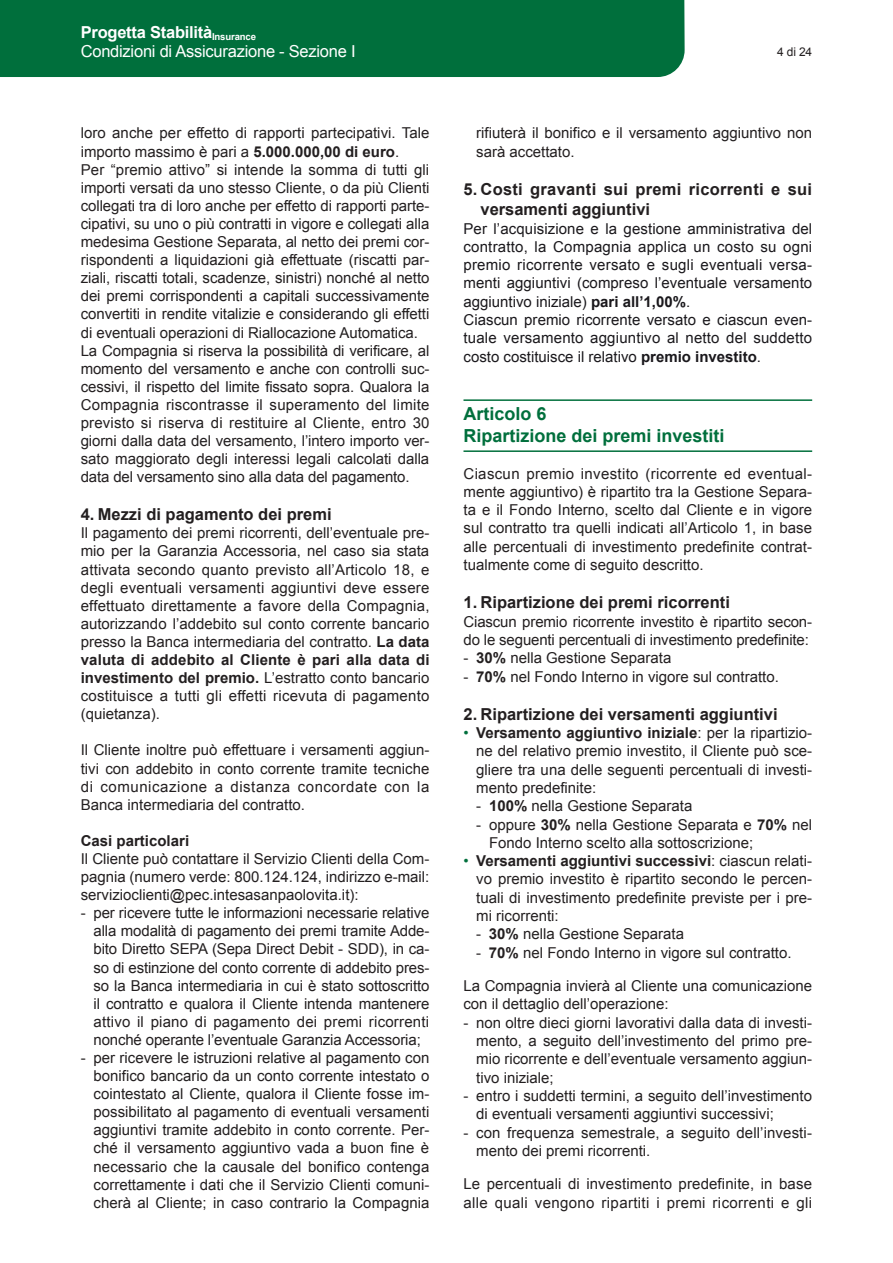
<style>
.page{position:relative;width:893px;height:1263px;background:#fff}
.page>*{position:absolute;margin:0;border:0;box-sizing:border-box;transform-origin:0 0}
.t1{font:700 18px/21.9px "Arial";color:#006f3c}
.t2{font:700 16.5px/20.1px "Arial";color:#231f20}
.t3{font:16.5px/19.8px "Arial";letter-spacing:-.015em;color:#fff}
.t4{font:15px/18.1px "Arial";color:#231f20;text-align:justify}
.t5{font:15px/18.3px "Arial";letter-spacing:.005em;color:#1a181c}
.t6{font:700 15px "Arial";color:#231f20}
.t7{font:12px "Arial";color:#231f20}
.s1{font-weight:700}
.s2{color:#006f3c}
</style>
<div class="page">
<div style="left:0;top:0;width:685px;height:77px;background:#006f3c"></div>
<hr style="left:463px;top:399px;width:349px;height:2px;background:#006f3c">
<hr style="left:463px;top:450px;width:349px;height:2px;background:#006f3c">
<p class="t3" style="left:81px;top:22px;width:276px"><span class="s1">Progetta Stabilità</span><sub>Insurance<br></sub>Condizioni di Assicurazione - Sezione I</p>
<p class="t4" style="left:81px;top:124px;width:350px;text-align:left">loro anche per effetto di rapporti partecipativi. Tale importo massimo è pari a <span class="s1">5.000.000,00 di euro</span>.<br>Per “premio attivo” si intende la somma di tutti gli importi versati da uno stesso Cliente, o da più Clienti collegati tra di loro anche per effetto di rapporti parte&shy;cipativi, su uno o più contratti in vigore e collegati alla medesima Gestione Separata, al netto dei premi cor&shy;rispondenti a liquidazioni già effettuate (riscatti par&shy;ziali, riscatti totali, scadenze, sinistri) nonché al netto dei premi corrispondenti a capitali successivamente convertiti in rendite vitalizie e considerando gli effetti di eventuali operazioni di Riallocazione Automatica.<br>La Compagnia si riserva la possibilità di verificare, al momento del versamento e anche con controlli suc&shy;cessivi, il rispetto del limite fissato sopra. Qualora la Compagnia riscontrasse il superamento del limite previsto si riserva di restituire al Cliente, entro 30 giorni dalla data del versamento, l’intero importo ver&shy;sato maggiorato degli interessi legali calcolati dalla data del versamento sino alla data del pagamento.</p>
<p class="t2" style="left:81px;top:505px;width:252px">4. Mezzi di pagamento dei premi</p>
<p class="t4" style="left:81px;top:524px;width:350px">Il pagamento dei premi ricorrenti, dell’eventuale pre&shy;mio per la Garanzia Accessoria, nel caso sia stata attivata secondo quanto previsto all’Articolo 18, e degli eventuali versamenti aggiuntivi deve essere effettuato direttamente a favore della Compagnia, autorizzando l’addebito sul conto corrente bancario presso la Banca intermediaria del contratto. <span class="s1">La data valuta di addebito al Cliente è pari alla data di investimento del premio.</span> L’estratto conto bancario costituisce a tutti gli effetti ricevuta di pagamento (quietanza).</p>
<p class="t4" style="left:81px;top:741px;width:350px">Il Cliente inoltre può effettuare i versamenti aggiun&shy;tivi con addebito in conto corrente tramite tecniche di comunicazione a distanza concordate con la Banca intermediaria del contratto.</p>
<p class="t6" style="left:81px;top:831px;width:110px">Casi particolari</p>
<p class="t4" style="left:81px;top:850px;width:350px">Il Cliente può contattare il Servizio Clienti della Com&shy;pagnia (numero verde: 800.124.124, indirizzo e-mail: servizioclienti@pec.intesasanpaolovita.it):</p>
<p class="t4" style="left:94px;top:904px;width:337px;text-indent:-13px">- per ricevere tutte le informazioni necessarie relative alla modalità di pagamento dei premi tramite Adde&shy;bito Diretto SEPA (Sepa Direct Debit - SDD), in ca&shy;so di estinzione del conto corrente di addebito pres&shy;so la Banca intermediaria in cui è stato sottoscritto il contratto e qualora il Cliente intenda mantenere attivo il piano di pagamento dei premi ricorrenti nonché operante l’eventuale Garanzia Accessoria;</p>
<p class="t4" style="left:94px;top:1049px;width:337px;text-indent:-13px">- per ricevere le istruzioni relative al pagamento con bonifico bancario da un conto corrente intestato o cointestato al Cliente, qualora il Cliente fosse im&shy;possibilitato al pagamento di eventuali versamenti aggiuntivi tramite addebito in conto corrente. Per&shy;ché il versamento aggiuntivo vada a buon fine è necessario che la causale del bonifico contenga correttamente i dati che il Servizio Clienti comuni&shy;cherà al Cliente; in caso contrario la Compagnia</p>
<p class="t7" style="left:777px;top:43px;width:36px">4 di 24</p>
<p class="t4" style="left:476px;top:124px;width:337px">rifiuterà il bonifico e il versamento aggiuntivo non sarà accettato.</p>
<p class="t2" style="left:480px;top:180px;width:333px;text-indent:-17px">5. Costi gravanti sui premi ricorrenti e sui versamenti aggiuntivi</p>
<p class="t5" style="left:463px;top:219px;width:350px">Per l’acquisizione e la gestione amministrativa del contratto, la Compagnia applica un costo su ogni premio ricorrente versato e sugli eventuali versa&shy;menti aggiuntivi (compreso l’eventuale versamento aggiuntivo iniziale) <span class="s1">pari all’1,00%</span>.<br>Ciascun premio ricorrente versato e ciascun even&shy;tuale versamento aggiuntivo al netto del suddetto costo costituisce il relativo <span class="s1">premio investito</span>.</p>
<p class="t1" style="left:463px;top:403px;width:263px">Articolo 6<br>Ripartizione dei premi investiti</p>
<p class="t4" style="left:463px;top:464px;width:350px">Ciascun premio investito (ricorrente ed eventual&shy;mente aggiuntivo) è ripartito tra la Gestione Separa&shy;ta e il Fondo Interno, scelto dal Cliente e in vigore sul contratto tra quelli indicati all’Articolo 1, in base alle percentuali di investimento predefinite contrat&shy;tualmente come di seguito descritto.</p>
<p class="t2" style="left:463px;top:593px;width:268px">1. Ripartizione dei premi ricorrenti</p>
<p class="t4" style="left:463px;top:612px;width:350px">Ciascun premio ricorrente investito è ripartito secon&shy;do le seguenti percentuali di investimento predefinite:</p>
<p class="t4" style="left:463px;top:649px;width:209px">- <span class="s1">30%</span> nella Gestione Separata</p>
<p class="t4" style="left:463px;top:667px;width:317px">- <span class="s1">70%</span> nel Fondo Interno in vigore sul contratto.</p>
<p class="t2" style="left:463px;top:704px;width:316px">2. Ripartizione dei versamenti aggiuntivi</p>
<p class="t4" style="left:476px;top:724px;width:337px;text-indent:-13px"><span class="s2">•</span> <span class="s1">Versamento aggiuntivo iniziale</span>: per la ripartizio&shy;ne del relativo premio investito, il Cliente può sce&shy;gliere tra una delle seguenti percentuali di investi&shy;mento predefinite:</p>
<p class="t4" style="left:476px;top:797px;width:218px">- <span class="s1">100%</span> nella Gestione Separata</p>
<p class="t4" style="left:489px;top:815px;width:325px;text-indent:-13px">- oppure <span class="s1">30%</span> nella Gestione Separata e <span class="s1">70%</span> nel<br>Fondo Interno scelto alla sottoscrizione;</p>
<p class="t4" style="left:476px;top:852px;width:337px;text-indent:-13px"><span class="s2">•</span> <span class="s1">Versamenti aggiuntivi successivi</span>: ciascun relati&shy;vo premio investito è ripartito secondo le percen&shy;tuali di investimento predefinite previste per i pre&shy;mi ricorrenti:</p>
<p class="t4" style="left:476px;top:925px;width:209px">- <span class="s1">30%</span> nella Gestione Separata</p>
<p class="t4" style="left:476px;top:943px;width:317px">- <span class="s1">70%</span> nel Fondo Interno in vigore sul contratto.</p>
<p class="t4" style="left:463px;top:977px;width:350px">La Compagnia invierà al Cliente una comunicazione con il dettaglio dell’operazione:</p>
<p class="t4" style="left:476px;top:1013px;width:337px;text-indent:-13px">- non oltre dieci giorni lavorativi dalla data di investi&shy;mento, a seguito dell’investimento del primo pre&shy;mio ricorrente e dell’eventuale versamento aggiun&shy;tivo iniziale;</p>
<p class="t4" style="left:476px;top:1087px;width:337px;text-indent:-13px">- entro i suddetti termini, a seguito dell’investimento di eventuali versamenti aggiuntivi successivi;</p>
<p class="t4" style="left:476px;top:1123px;width:337px;text-indent:-13px">- con frequenza semestrale, a seguito dell’investi&shy;mento dei premi ricorrenti.</p>
<p class="t4" style="left:463px;top:1175px;width:350px">Le percentuali di investimento predefinite, in base alle quali vengono ripartiti i premi ricorrenti e gli</p>
</div>
